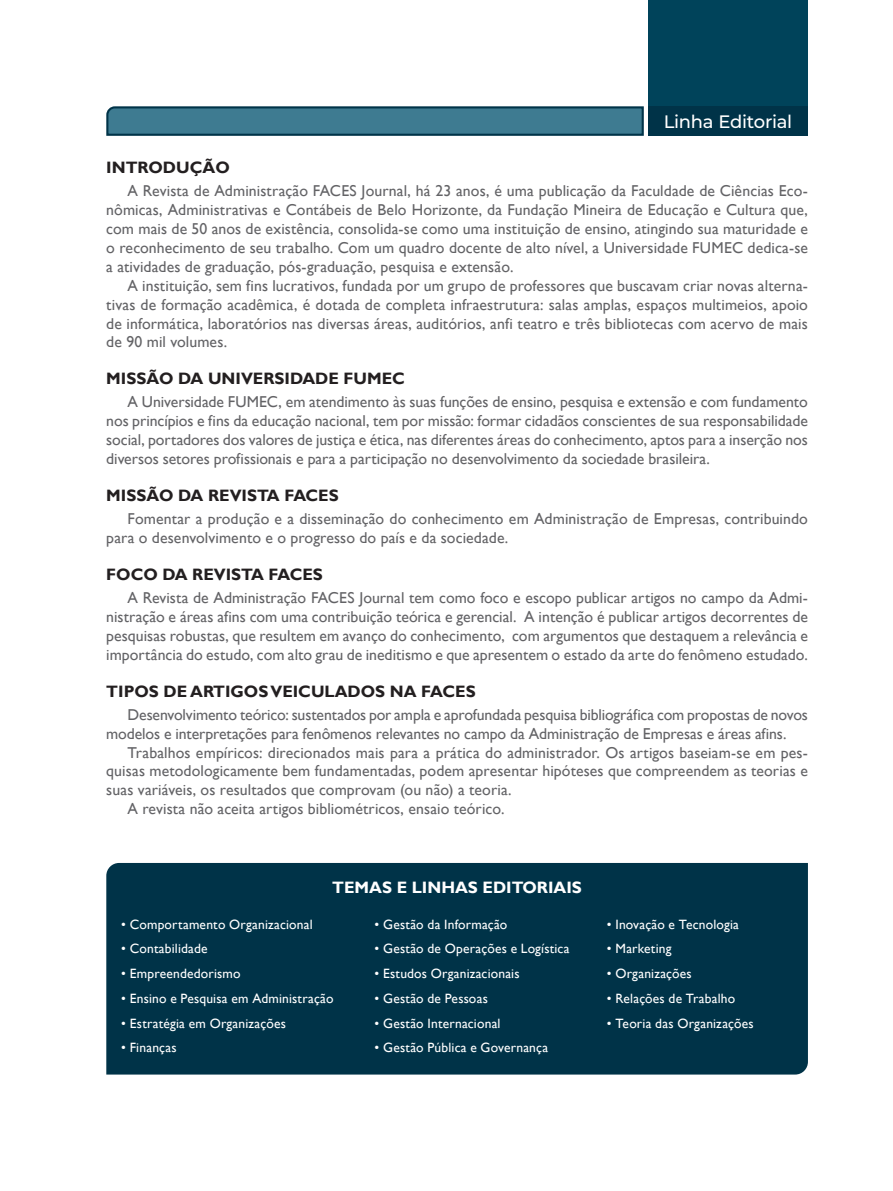
<style>
.page{position:relative;width:893px;height:1191px;background:#fff}
.page>*{position:absolute;margin:0;border:0;box-sizing:border-box;transform-origin:0 0}
.t1{font:500 18px "Montserrat";letter-spacing:-.015em;color:#fff}
.t2{font:700 16.5px "Gill Sans";color:#231f20}
.t3{font:700 16.5px "Gill Sans";color:#fff}
.t4{font:15.75px/18.9px "Gill Sans";letter-spacing:.005em;color:#636366;text-align:justify}
.t5{font:13.5px "Gill Sans";letter-spacing:.015em;color:#fff}
</style>
<div class="page">
<div style="left:648px;top:0;width:160px;height:136px;background:#00435a"></div>
<div style="left:106px;top:863px;width:702px;height:211px;background:#003348"></div>
<div style="left:648px;top:106px;width:160px;height:30px;background:#003348"></div>
<svg style="left:106px;top:106px;width:538px;height:30px;background:#387288"></svg>
<p class="t1" style="left:664px;top:109px;width:130px">Linha Editorial</p>
<p class="t2" style="left:106px;top:157px;width:125px">INTRODUÇÃO</p>
<p class="t4" style="left:106px;top:182px;width:703px;text-indent:21px">A Revista de Administração FACES Journal, há 23 anos, é uma publicação da Faculdade de Ciências Eco&shy;nômicas, Administrativas e Contábeis de Belo Horizonte, da Fundação Mineira de Educação e Cultura que, com mais de 50 anos de existência, consolida-se como uma instituição de ensino, atingindo sua maturidade e o reconhecimento de seu trabalho. Com um quadro docente de alto nível, a Universidade FUMEC dedica-se a atividades de graduação, pós-graduação, pesquisa e extensão.</p>
<p class="t4" style="left:106px;top:276px;width:703px;text-indent:21px">A instituição, sem fins lucrativos, fundada por um grupo de professores que buscavam criar novas alterna&shy;tivas de formação acadêmica, é dotada de completa infraestrutura: salas amplas, espaços multimeios, apoio de informática, laboratórios nas diversas áreas, auditórios, anfi teatro e três bibliotecas com acervo de mais de 90 mil volumes.</p>
<p class="t2" style="left:106px;top:369px;width:300px">MISSÃO DA UNIVERSIDADE FUMEC</p>
<p class="t4" style="left:106px;top:393px;width:703px;text-indent:21px">A Universidade FUMEC, em atendimento às suas funções de ensino, pesquisa e extensão e com fundamento nos princípios e fins da educação nacional, tem por missão: formar cidadãos conscientes de sua responsabilidade social, portadores dos valores de justiça e ética, nas diferentes áreas do conhecimento, aptos para a inserção nos diversos setores profissionais e para a participação no desenvolvimento da sociedade brasileira.</p>
<p class="t2" style="left:106px;top:485px;width:234px">MISSÃO DA REVISTA FACES</p>
<p class="t4" style="left:106px;top:509px;width:703px;text-indent:21px">Fomentar a produção e a disseminação do conhecimento em Administração de Empresas, contribuindo para o desenvolvimento e o progresso do país e da sociedade.</p>
<p class="t2" style="left:106px;top:564px;width:218px">FOCO DA REVISTA FACES</p>
<p class="t4" style="left:106px;top:588px;width:703px;text-indent:21px">A Revista de Administração FACES Journal tem como foco e escopo publicar artigos no campo da Admi&shy;nistração e áreas afins com uma contribuição teórica e gerencial. A intenção é publicar artigos decorrentes de pesquisas robustas, que resultem em avanço do conhecimento, com argumentos que destaquem a relevância e importância do estudo, com alto grau de ineditismo e que apresentem o estado da arte do fenômeno estudado.</p>
<p class="t2" style="left:106px;top:681px;width:371px">TIPOS DE ARTIGOS VEICULADOS NA FACES</p>
<p class="t4" style="left:106px;top:705px;width:703px;text-indent:21px">Desenvolvimento teórico: sustentados por ampla e aprofundada pesquisa bibliográfica com propostas de novos modelos e interpretações para fenômenos relevantes no campo da Administração de Empresas e áreas afins.</p>
<p class="t4" style="left:128px;top:743px;width:682px">Trabalhos empíricos: direcionados mais para a prática do administrador. Os artigos baseiam-se em pes-</p>
<p class="t4" style="left:106px;top:762px;width:703px">quisas metodologicamente bem fundamentadas, podem apresentar hipóteses que compreendem as teorias e</p>
<p class="t4" style="left:106px;top:781px;width:407px">suas variáveis, os resultados que comprovam (ou não) a teoria.</p>
<p class="t4" style="left:128px;top:800px;width:378px">A revista não aceita artigos bibliométricos, ensaio teórico.</p>
<p class="t3" style="left:332px;top:877px;width:251px">TEMAS E LINHAS EDITORIAIS</p>
<p class="t5" style="left:121px;top:916px;width:193px">• Comportamento Organizacional</p>
<p class="t5" style="left:121px;top:941px;width:88px">• Contabilidade</p>
<p class="t5" style="left:121px;top:965px;width:121px">• Empreendedorismo</p>
<p class="t5" style="left:121px;top:990px;width:214px">• Ensino e Pesquisa em Administração</p>
<p class="t5" style="left:121px;top:1015px;width:166px">• Estratégia em Organizações</p>
<p class="t5" style="left:121px;top:1039px;width:57px">• Finanças</p>
<p class="t5" style="left:375px;top:916px;width:134px">• Gestão da Informação</p>
<p class="t5" style="left:375px;top:941px;width:196px">• Gestão de Operações e Logística</p>
<p class="t5" style="left:375px;top:965px;width:147px">• Estudos Organizacionais</p>
<p class="t5" style="left:375px;top:990px;width:115px">• Gestão de Pessoas</p>
<p class="t5" style="left:375px;top:1015px;width:127px">• Gestão Internacional</p>
<p class="t5" style="left:375px;top:1039px;width:175px">• Gestão Pública e Governança</p>
<p class="t5" style="left:607px;top:916px;width:134px">• Inovação e Tecnologia</p>
<p class="t5" style="left:607px;top:941px;width:66px">• Marketing</p>
<p class="t5" style="left:607px;top:965px;width:86px">• Organizações</p>
<p class="t5" style="left:607px;top:990px;width:130px">• Relações de Trabalho</p>
<p class="t5" style="left:607px;top:1015px;width:148px">• Teoria das Organizações</p>
</div>
